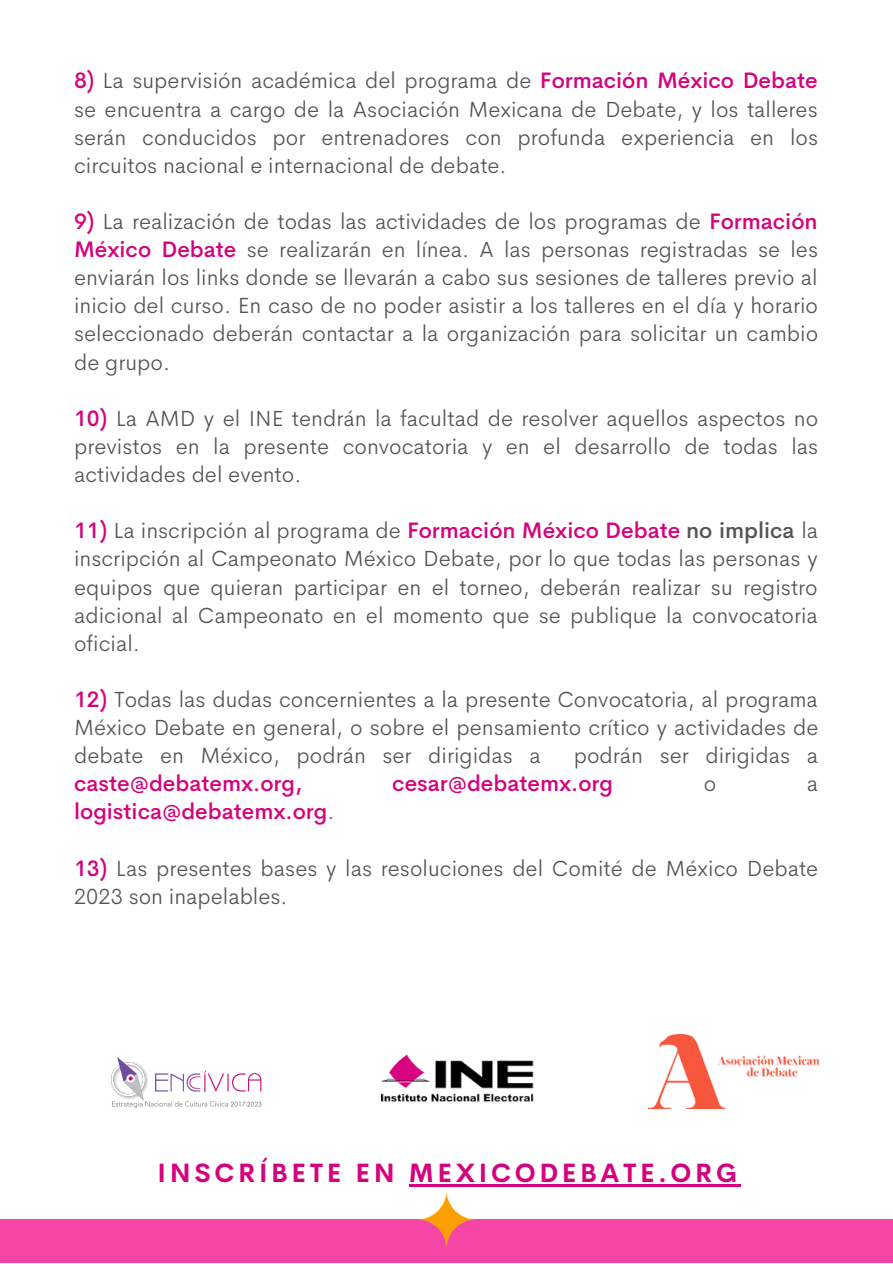
<style>
.page{position:relative;width:893px;height:1264px;background:#fff}
.page>*{position:absolute;margin:0;border:0;box-sizing:border-box;transform-origin:0 0}
.t1{font:700 25.95px "Cerebri Sans";letter-spacing:.14em;color:#d4037d}
.t2{font:300 22.2px/28px "Cerebri Sans";color:#545454;text-align:justify}
.t3{font:500 22.2px "Cerebri Sans";color:#d4037d}
.s1{font-weight:500;color:#d4037d}
.s2{font-weight:500}
.s3{font-weight:300;color:#545454}
</style>
<div class="page">
<div style="left:0;top:1219px;width:892px;height:43px;background:#f646a5"></div>
<img style="left:419px;top:1192px;width:56px;height:55px">
<hr style="left:409px;top:1184px;width:331px;height:2px;background:#d4037d">
<img style="left:110px;top:1057px;width:152px;height:52px">
<img style="left:381px;top:1054px;width:153px;height:48px">
<img style="left:648px;top:1034px;width:170px;height:74px">
<p class="t2" style="left:74px;top:67px;width:745px"><span class="s1">8)</span> La supervisión académica del programa de <span class="s1">Formación México Debate </span>se encuentra a cargo de la Asociación Mexicana de Debate, y los talleres serán conducidos por entrenadores con profunda experiencia en los circuitos nacional e internacional de debate.</p>
<p class="t2" style="left:74px;top:207px;width:745px"><span class="s1">9)</span> La realización de todas las actividades de los programas de <span class="s1">Formación México Debate</span> se realizarán en línea. A las personas registradas se les enviarán los links donde se llevarán a cabo sus sesiones de talleres previo al inicio del curso. En caso de no poder asistir a los talleres en el día y horario seleccionado deberán contactar a la organización para solicitar un cambio de grupo.</p>
<p class="t2" style="left:74px;top:404px;width:745px"><span class="s1">10)</span> La AMD y el INE tendrán la facultad de resolver aquellos aspectos no previstos en la presente convocatoria y en el desarrollo de todas las actividades del evento.</p>
<p class="t2" style="left:74px;top:516px;width:745px"><span class="s1">11)</span> La inscripción al programa de <span class="s1">Formación México Debate</span> <span class="s2">no implica</span> la inscripción al Campeonato México Debate, por lo que todas las personas y equipos que quieran participar en el torneo, deberán realizar su registro adicional al Campeonato en el momento que se publique la convocatoria oficial.</p>
<p class="t2" style="left:74px;top:685px;width:746px"><span class="s1">12)</span> Todas las dudas concernientes a la presente Convocatoria, al programa México Debate en general, o sobre el pensamiento crítico y actividades de debate en México, podrán ser dirigidas a</p>
<p class="t2" style="left:573px;top:741px;width:246px">podrán ser dirigidas a</p>
<p class="t3" style="left:74px;top:769px;width:229px">caste@debatemx.org,</p>
<p class="t3" style="left:392px;top:769px;width:222px">cesar@debatemx.org</p>
<p class="t2" style="left:703px;top:769px;width:14px">o</p>
<p class="t2" style="left:806px;top:769px;width:13px">a</p>
<p class="t3" style="left:74px;top:797px;width:262px">logistica@debatemx.org<span class="s3">.</span></p>
<p class="t2" style="left:74px;top:853px;width:745px"><span class="s1">13)</span> Las presentes bases y las resoluciones del Comité de México Debate<br>2023 son inapelables.</p>
<p class="t1" style="left:157px;top:1156px;width:580px">INSCRÍBETE EN MEXICODEBATE.ORG</p>
</div>
